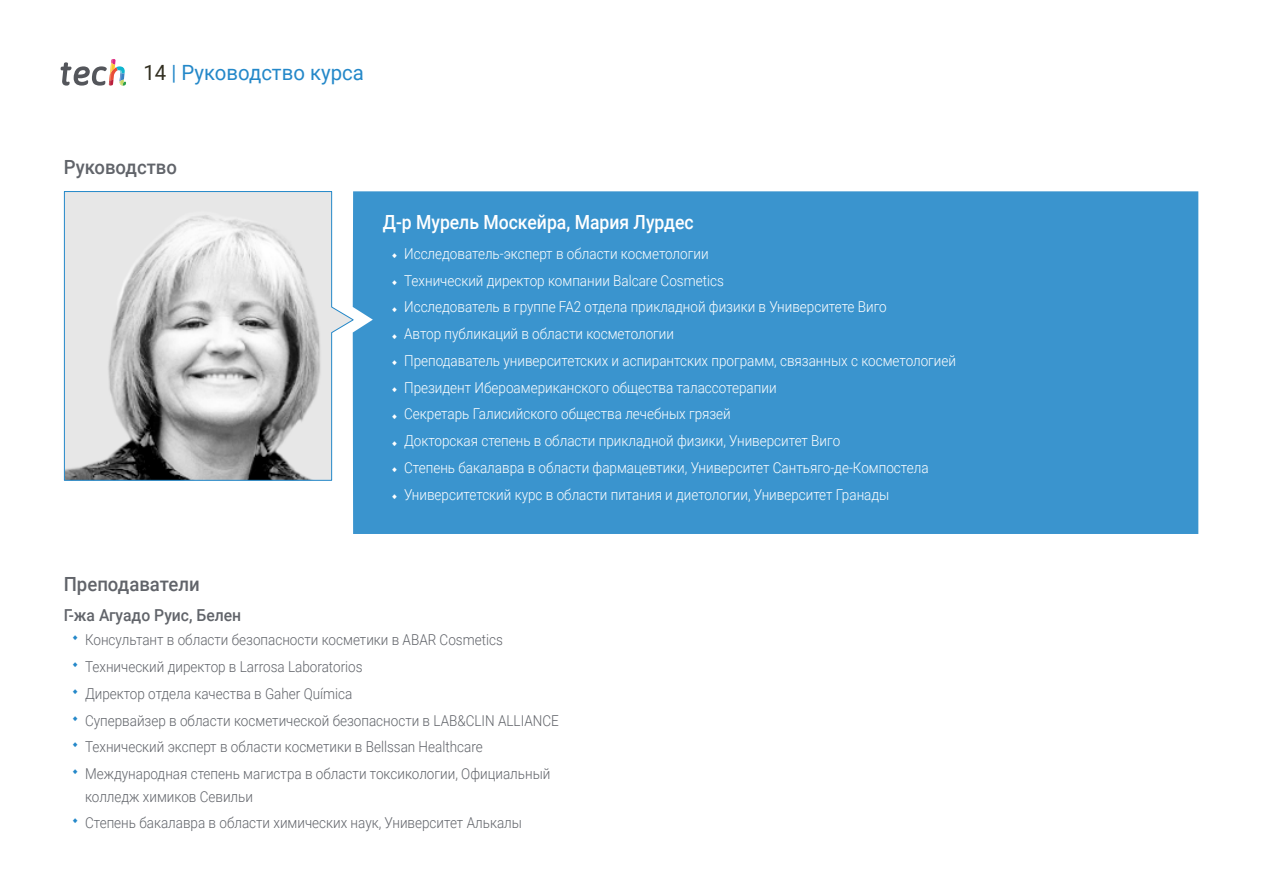
<style>
.page{position:relative;width:1263px;height:893px;background:#fff}
.page>*{position:absolute;margin:0;border:0;box-sizing:border-box;transform-origin:0 0}
.t1{font:21px "Roboto";color:#2488c9}
.t2{font:500 19.5px "Roboto";color:#fff;scale:.9 1}
.t3{font:500 19.5px "Roboto";color:#61646a;scale:.95 1}
.t4{font:500 16.5px "Roboto";color:#61646a;scale:.95 1}
.t5{font:300 15px/26.7px "Roboto";color:#fff;scale:.9 1}
.t6{font:300 15px/26.7px "Roboto";color:#61646a;scale:.9 1}
.s1{color:#312e20}
</style>
<div class="page">
<svg style="left:61px;top:59px;width:65px;height:27px"></svg>
<div style="left:353px;top:191px;width:845px;height:343px;background:#3a94ce"></div>
<svg style="left:64px;top:191px;width:290px;height:290px;background:#c5c7c8"></svg>
<svg style="left:392px;top:254px;width:5px;height:5px"></svg>
<svg style="left:392px;top:280px;width:5px;height:5px"></svg>
<svg style="left:392px;top:307px;width:5px;height:5px"></svg>
<svg style="left:392px;top:334px;width:5px;height:5px"></svg>
<svg style="left:392px;top:361px;width:5px;height:5px"></svg>
<svg style="left:392px;top:387px;width:5px;height:5px"></svg>
<svg style="left:392px;top:414px;width:5px;height:5px"></svg>
<svg style="left:392px;top:441px;width:5px;height:5px"></svg>
<svg style="left:392px;top:468px;width:5px;height:5px"></svg>
<svg style="left:392px;top:494px;width:5px;height:5px"></svg>
<h1 class="t1" style="left:144px;top:57px;width:222px"><span class="s1">14</span> | Руководство курса</h1>
<h2 class="t3" style="left:64px;top:153px;width:121px">Руководство</h2>
<h2 class="t2" style="left:383px;top:209px;width:347px">Д-р Мурель Москейра, Мария Лурдес</h2>
<p class="t5" style="left:404px;top:240px;width:615px">Исследователь-эксперт в области косметологии<br>Технический директор компании Balcare Cosmetics<br>Исследователь в группе FA2 отдела прикладной физики в Университете Виго<br>Автор публикаций в области косметологии<br>Преподаватель университетских и аспирантских программ, связанных с косметологией Президент Ибероамериканского общества талассотерапии<br>Секретарь Галисийского общества лечебных грязей<br>Докторская степень в области прикладной физики, Университет Виго<br>Степень бакалавра в области фармацевтики, Университет Сантьяго-де-Компостела Университетский курс в области питания и диетологии, Университет Гранады</p>
<h2 class="t3" style="left:64px;top:571px;width:144px">Преподаватели</h2>
<p class="t4" style="left:64px;top:603px;width:188px">Г-жа Агуадо Руис, Белен</p>
<p class="t6" style="left:85px;top:626px;width:528px">Консультант в области безопасности косметики в ABAR Cosmetics Технический директор в Larrosa Laboratorios<br>Директор отдела качества в Gaher Química<br>Супервайзер в области косметической безопасности в LAB&amp;CLIN ALLIANCE Технический эксперт в области косметики в Bellssan Healthcare Международная степень магистра в области токсикологии, Официальный</p>
<p class="t6" style="left:85px;top:782px;width:487px">колледж химиков Севильи<br>Степень бакалавра в области химических наук, Университет Алькалы</p>
</div>
